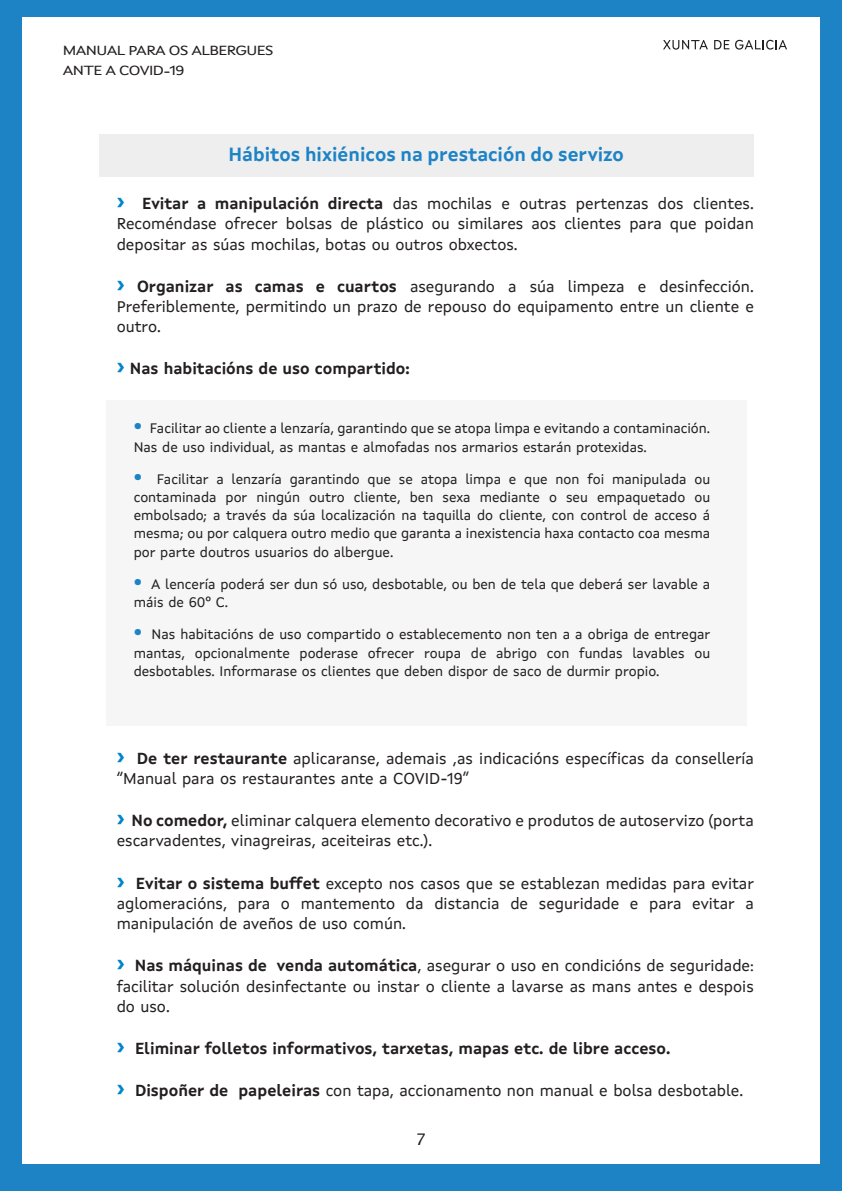
<style>
.page{position:relative;width:842px;height:1191px;background:#fff}
.page>*{position:absolute;margin:0;border:0;box-sizing:border-box;transform-origin:0 0}
.t1{font:700 19px "Xunta Sans";color:#1d83c5}
.t2{font:16px/20.2px "Xunta Sans";color:#231f20;text-align:justify}
.t3{font:700 16px "Xunta Sans";color:#231f20}
.t4{font:16px "Lucida Grande";color:#231f20}
.t5{font:14px/18.2px "Xunta Sans";color:#231f20}
.t6{font:13.4px/20.6px "Xunta Sans";letter-spacing:-.04em;color:#231f20;scale:1.19 1}
.s1{font-family:"Montserrat";font-weight:700;font-size:24px;color:#0084ca}
.s2{font-weight:700}
.s3{font-family:"Montserrat";font-size:24px;color:#0084ca}
.s4{font-family:"Montserrat";font-weight:900;font-size:24px;color:#1d83c5}
</style>
<div class="page">
<div style="left:0;top:0;width:841px;height:1191px;background:#1d83c5"></div>
<div style="left:22px;top:17px;width:797px;height:1147px;background:#fff"></div>
<svg style="left:714px;top:40px;width:72px;height:10px"></svg>
<svg style="left:663px;top:40px;width:44px;height:10px"></svg>
<div style="left:106px;top:400px;width:640px;height:325px;background:#f6f6f6"></div>
<div style="left:99px;top:135px;width:654px;height:42px;background:#eeeeef"></div>
<p class="t6" style="left:63px;top:41px;width:178px">MANUAL PARA OS ALBERGUES<br>ANTE A COVID-19</p>
<p class="t1" style="left:228px;top:146px;width:397px">Hábitos hixiénicos na prestación do servizo</p>
<p class="t2" style="left:117px;top:195px;width:638px"><span class="s1">›</span> <span class="s2">Evitar a manipulación directa</span> das mochilas e outras pertenzas dos clientes.<br>Recoméndase ofrecer bolsas de plástico ou similares aos clientes para que poidan depositar as súas mochilas, botas ou outros obxectos.</p>
<p class="t2" style="left:117px;top:277px;width:638px"><span class="s1">›</span> <span class="s2">Organizar as camas e cuartos</span> asegurando a súa limpeza e desinfección.<br>Preferiblemente, permitindo un prazo de repouso do equipamento entre un cliente e outro.</p>
<p class="t3" style="left:117px;top:362px;width:294px"><span class="s3">›</span> Nas habitacións de uso compartido:</p>
<p class="t5" style="left:134px;top:421px;width:578px"><span class="s4">·</span> Facilitar ao cliente a lenzaría, garantindo que se atopa limpa e evitando a contaminación.<br>Nas de uso individual, as mantas e almofadas nos armarios estarán protexidas.</p>
<p class="t5" style="left:134px;top:471px;width:578px;text-align:justify"><span class="s4">·</span> Facilitar a lenzaría garantindo que se atopa limpa e que non foi manipulada ou contaminada por ningún outro cliente, ben sexa mediante o seu empaquetado ou embolsado; a través da súa localización na taquilla do cliente, con control de acceso á mesma; ou por calquera outro medio que garanta a inexistencia haxa contacto coa mesma por parte doutros usuarios do albergue.</p>
<p class="t5" style="left:134px;top:576px;width:578px"><span class="s4">·</span> A lencería poderá ser dun só uso, desbotable, ou ben de tela que deberá ser lavable a máis de 60º C.</p>
<p class="t5" style="left:134px;top:626px;width:578px;text-align:justify"><span class="s4">·</span> Nas habitacións de uso compartido o establecemento non ten a a obriga de entregar mantas, opcionalmente poderase ofrecer roupa de abrigo con fundas lavables ou desbotables. Informarase os clientes que deben dispor de saco de durmir propio.</p>
<p class="t2" style="left:117px;top:749px;width:638px"><span class="s1">›</span> <span class="s2">De ter restaurante</span> aplicaranse, ademais ,as indicacións específicas da consellería “Manual para os restaurantes ante a COVID-19”</p>
<p class="t2" style="left:117px;top:812px;width:638px"><span class="s1">›</span> <span class="s2">No comedor,</span> eliminar calquera elemento decorativo e produtos de autoservizo (porta escarvadentes, vinagreiras, aceiteiras etc.).</p>
<p class="t2" style="left:117px;top:874px;width:638px"><span class="s1">›</span> <span class="s2">Evitar o sistema buffet</span> excepto nos casos que se establezan medidas para evitar aglomeracións, para o mantemento da distancia de seguridade e para evitar a manipulación de aveños de uso común.</p>
<p class="t2" style="left:117px;top:957px;width:638px"><span class="s1">›</span> <span class="s2">Nas máquinas de venda automática</span>, asegurar o uso en condicións de seguridade: facilitar solución desinfectante ou instar o cliente a lavarse as mans antes e despois do uso.</p>
<p class="t3" style="left:117px;top:1041px;width:555px"><span class="s3">›</span> Eliminar folletos informativos, tarxetas, mapas etc. de libre acceso.</p>
<p class="t2" style="left:117px;top:1081px;width:627px"><span class="s1">›</span> <span class="s2">Dispoñer de papeleiras</span> con tapa, accionamento non manual e bolsa desbotable.</p>
<p class="t4" style="left:416px;top:1132px;width:12px">7</p>
</div>
